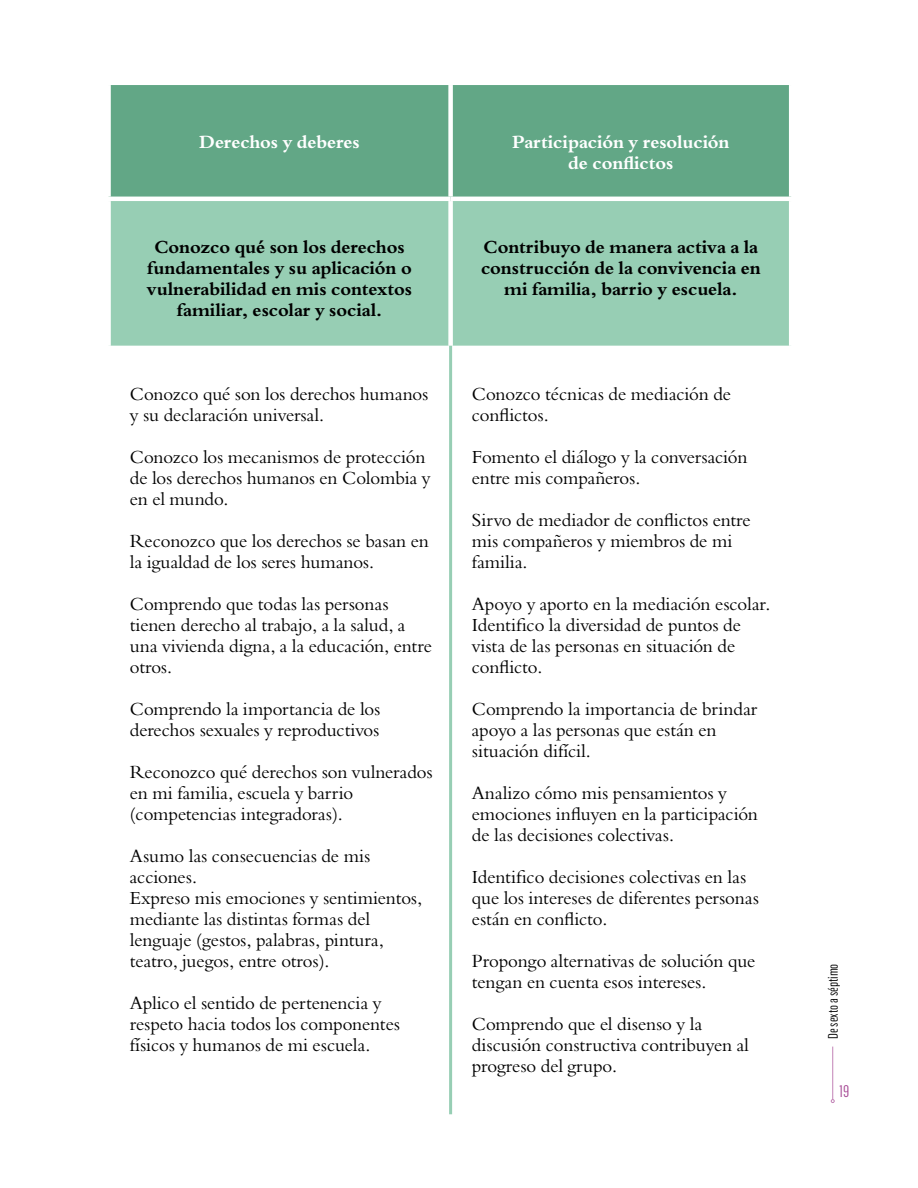
<style>
.page{position:relative;width:918px;height:1188px;background:#fff}
.page>*{position:absolute;margin:0;border:0;box-sizing:border-box;transform-origin:0 0}
.t1{font:18px/21px "Borgia Pro";letter-spacing:-.005em;color:#000}
.t2{font:700 18px/21px "Borgia Pro";color:#000;text-align:center}
.t3{font:700 18px/21px "Borgia Pro";letter-spacing:-.005em;color:#fff;text-align:center}
.t4{font:16.5px "Flama Condensed";color:#a84d97}
.t5{font:13.5px "Flama Condensed";color:#000}
</style>
<div class="page">
<div style="left:111px;top:85px;width:678px;height:112px;background:#62a786"></div>
<div style="left:111px;top:201px;width:678px;height:145px;background:#97ceb4"></div>
<div style="left:448px;top:85px;width:5px;height:112px;background:#fff"></div>
<div style="left:448px;top:201px;width:5px;height:145px;background:#fff"></div>
<hr style="left:449px;top:346px;width:3px;height:768px;background:#97ceb4">
<hr style="left:832px;top:1047px;width:1px;height:53px;background:#c282b6">
<svg style="left:831px;top:1099px;width:4px;height:4px"></svg>
<p class="t3" style="left:199px;top:132px;width:162px">Derechos y deberes</p>
<p class="t3" style="left:512px;top:132px;width:219px">Participación y resolución de conflictos</p>
<p class="t2" style="left:147px;top:237px;width:267px">Conozco qué son los derechos fundamentales y su aplicación o vulnerabilidad en mis contextos familiar, escolar y social.</p>
<p class="t2" style="left:481px;top:237px;width:281px">Contribuyo de manera activa a la construcción de la convivencia en mi familia, barrio y escuela.</p>
<p class="t1" style="left:130px;top:384px;width:300px">Conozco qué son los derechos humanos y su declaración universal.</p>
<p class="t1" style="left:130px;top:447px;width:302px">Conozco los mecanismos de protección de los derechos humanos en Colombia y en el mundo.</p>
<p class="t1" style="left:130px;top:531px;width:301px">Reconozco que los derechos se basan en la igualdad de los seres humanos.</p>
<p class="t1" style="left:130px;top:594px;width:304px">Comprendo que todas las personas tienen derecho al trabajo, a la salud, a una vivienda digna, a la educación, entre otros.</p>
<p class="t1" style="left:130px;top:699px;width:252px">Comprendo la importancia de los derechos sexuales y reproductivos</p>
<p class="t1" style="left:130px;top:762px;width:304px">Reconozco qué derechos son vulnerados en mi familia, escuela y barrio (competencias integradoras).</p>
<p class="t1" style="left:130px;top:846px;width:294px">Asumo las consecuencias de mis acciones.<br>Expreso mis emociones y sentimientos, mediante las distintas formas del lenguaje (gestos, palabras, pintura, teatro, juegos, entre otros).</p>
<p class="t1" style="left:130px;top:993px;width:272px">Aplico el sentido de pertenencia y respeto hacia todos los componentes físicos y humanos de mi escuela.</p>
<p class="t1" style="left:472px;top:384px;width:261px">Conozco técnicas de mediación de conflictos.</p>
<p class="t1" style="left:472px;top:447px;width:277px">Fomento el diálogo y la conversación entre mis compañeros.</p>
<p class="t1" style="left:472px;top:510px;width:280px">Sirvo de mediador de conflictos entre mis compañeros y miembros de mi familia.</p>
<p class="t1" style="left:472px;top:594px;width:300px">Apoyo y aporto en la mediación escolar.<br>Identifico la diversidad de puntos de vista de las personas en situación de conflicto.</p>
<p class="t1" style="left:472px;top:699px;width:287px">Comprendo la importancia de brindar apoyo a las personas que están en situación difícil.</p>
<p class="t1" style="left:472px;top:783px;width:288px">Analizo cómo mis pensamientos y emociones influyen en la participación de las decisiones colectivas.</p>
<p class="t1" style="left:472px;top:867px;width:289px">Identifico decisiones colectivas en las que los intereses de diferentes personas están en conflicto.</p>
<p class="t1" style="left:472px;top:951px;width:285px">Propongo alternativas de solución que tengan en cuenta esos intereses.</p>
<p class="t1" style="left:472px;top:1014px;width:278px">Comprendo que el disenso y la discusión constructiva contribuyen al progreso del grupo.</p>
<p class="t5" style="left:825px;top:1039px;width:77px;rotate:-90deg">De sexto a séptimo</p>
<p class="t4" style="left:839px;top:1081px;width:12px">19</p>
</div>
